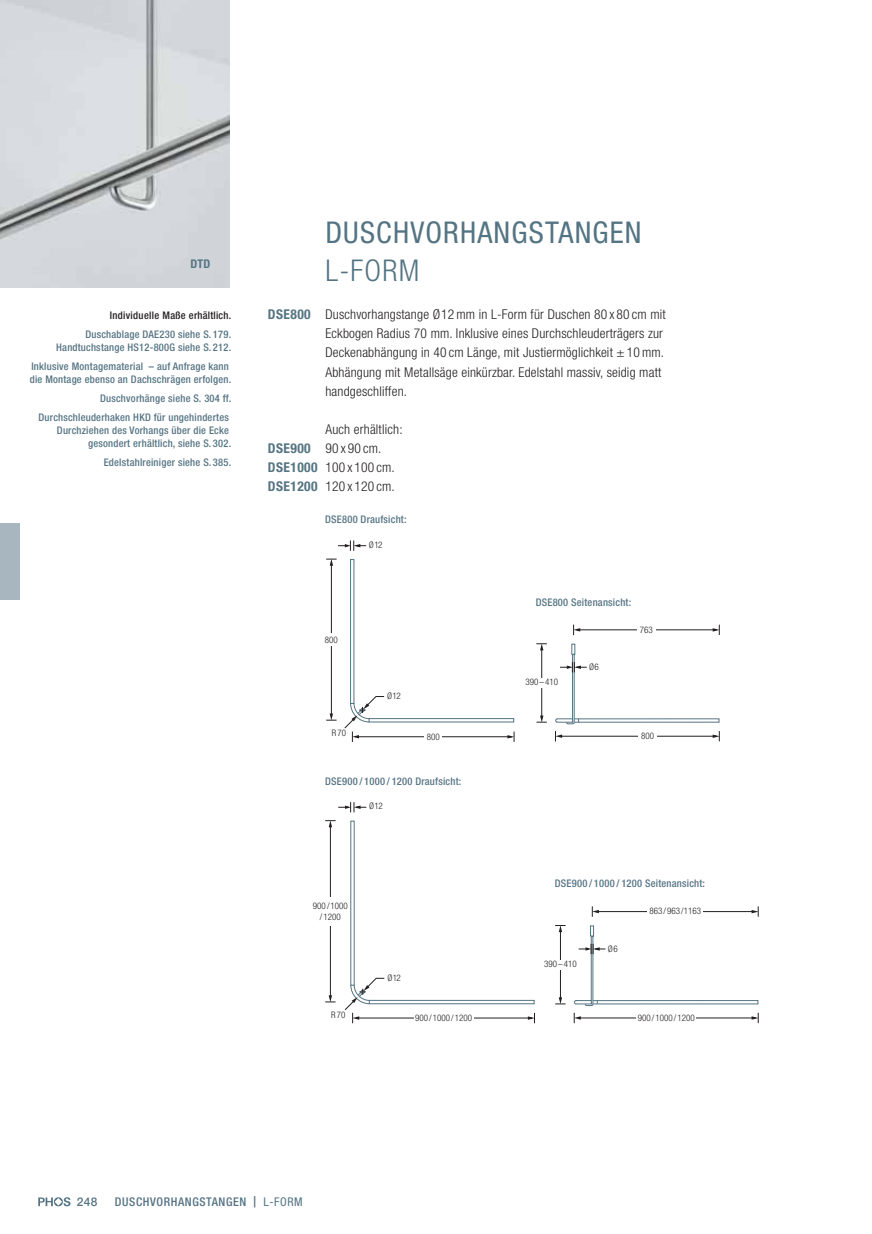
<style>
.page{position:relative;width:872px;height:1234px;background:#fff}
.page>*{position:absolute;margin:0;border:0;box-sizing:border-box;transform-origin:0 0}
.t1{font:condensed 30px "Helvetica Neue LT Std";letter-spacing:.04em;color:#557483}
.t2{font:300 condensed 30px "Helvetica Neue LT Std";color:#557483}
.t3{font:300 condensed 13.5px/19.2px "Helvetica Neue LT Std";letter-spacing:.015em;color:#231f20}
.t4{font:500 condensed 12px "Helvetica Neue LT Std";letter-spacing:.05em;color:#557483}
.t5{font:700 condensed 12px "Helvetica Neue LT Std";color:#557483}
.t6{font:500 12px "Helvetica Neue LT Std";color:#557483}
.t7{font:500 condensed 10.5px/12.8px "Helvetica Neue LT Std";letter-spacing:.02em;color:#557483;text-align:right}
.t8{font:500 condensed 10.5px "Helvetica Neue LT Std";letter-spacing:.03em;color:#231f20}
.t9{font:300 condensed 9px/10.8px "Helvetica Neue LT Std";color:#231f20;text-align:center}
.s1{font-weight:700;color:#567482}
.s2{font-stretch:normal;font-size:11.25px}
.s3{font-weight:400}
</style>
<div class="page">
<img style="left:0;top:0;width:230px;height:287px">
<div style="left:350px;top:559px;width:4px;height:144px;border:1px solid #557483"></div>
<div style="left:369px;top:718px;width:145px;height:4px;border:1px solid #557483"></div>
<hr style="left:331px;top:561px;width:1px;height:153px;background:#231f20">
<svg style="left:326px;top:713px;width:10px;height:7px"></svg>
<svg style="left:326px;top:558px;width:10px;height:7px"></svg>
<svg style="left:338px;top:540px;width:28px;height:10px"></svg>
<hr style="left:357px;top:736px;width:155px;height:1px;background:#231f20">
<svg style="left:507px;top:731px;width:8px;height:10px"></svg>
<svg style="left:344px;top:696px;width:40px;height:45px"></svg>
<div style="left:592px;top:999px;width:166px;height:5px;border:1px solid #557483"></div>
<hr style="left:591px;top:935px;width:1px;height:68px;background:#557483">
<hr style="left:592px;top:935px;width:1px;height:68px;background:#557483">
<div style="left:590px;top:925px;width:4px;height:11px;border:1px solid #557483"></div>
<hr style="left:579px;top:1017px;width:177px;height:1px;background:#231f20">
<svg style="left:751px;top:1012px;width:8px;height:10px"></svg>
<svg style="left:574px;top:1012px;width:7px;height:10px"></svg>
<div style="left:636px;top:1014px;width:60px;height:6px;background:#fff"></div>
<svg style="left:574px;top:999px;width:24px;height:7px"></svg>
<hr style="left:596px;top:911px;width:160px;height:1px;background:#231f20">
<svg style="left:751px;top:906px;width:8px;height:10px"></svg>
<svg style="left:592px;top:906px;width:7px;height:10px"></svg>
<div style="left:647px;top:907px;width:56px;height:7px;background:#fff"></div>
<hr style="left:560px;top:930px;width:1px;height:70px;background:#231f20">
<svg style="left:555px;top:997px;width:10px;height:7px"></svg>
<svg style="left:555px;top:925px;width:10px;height:6px"></svg>
<div style="left:542px;top:959px;width:36px;height:10px;background:#fff"></div>
<svg style="left:578px;top:943px;width:27px;height:10px"></svg>
<div style="left:350px;top:820px;width:4px;height:165px;border:1px solid #557483"></div>
<div style="left:369px;top:999px;width:165px;height:4px;border:1px solid #557483"></div>
<hr style="left:330px;top:823px;width:1px;height:173px;background:#231f20">
<svg style="left:325px;top:995px;width:10px;height:7px"></svg>
<svg style="left:325px;top:820px;width:10px;height:7px"></svg>
<svg style="left:338px;top:802px;width:28px;height:10px"></svg>
<hr style="left:358px;top:1017px;width:174px;height:1px;background:#231f20">
<svg style="left:528px;top:1012px;width:7px;height:10px"></svg>
<svg style="left:344px;top:977px;width:41px;height:45px"></svg>
<div style="left:425px;top:726px;width:17px;height:21px;background:#fff"></div>
<div style="left:413px;top:1007px;width:60px;height:21px;background:#fff"></div>
<div style="left:311px;top:896px;width:38px;height:29px;background:#fff"></div>
<div style="left:316px;top:633px;width:30px;height:13px;background:#fff"></div>
<div style="left:574px;top:718px;width:145px;height:4px;border:1px solid #557483"></div>
<hr style="left:572px;top:654px;width:1px;height:68px;background:#557483">
<hr style="left:574px;top:654px;width:1px;height:68px;background:#557483">
<div style="left:571px;top:643px;width:4px;height:11px;border:1px solid #557483"></div>
<hr style="left:560px;top:735px;width:157px;height:1px;background:#231f20">
<svg style="left:712px;top:731px;width:8px;height:10px"></svg>
<svg style="left:555px;top:731px;width:7px;height:10px"></svg>
<div style="left:638px;top:732px;width:19px;height:7px;background:#fff"></div>
<svg style="left:555px;top:718px;width:24px;height:6px"></svg>
<hr style="left:577px;top:629px;width:140px;height:1px;background:#231f20">
<svg style="left:712px;top:624px;width:8px;height:11px"></svg>
<svg style="left:573px;top:624px;width:7px;height:11px"></svg>
<div style="left:637px;top:626px;width:19px;height:7px;background:#fff"></div>
<hr style="left:541px;top:648px;width:1px;height:70px;background:#231f20">
<svg style="left:536px;top:715px;width:11px;height:7px"></svg>
<svg style="left:536px;top:643px;width:11px;height:7px"></svg>
<div style="left:523px;top:678px;width:37px;height:9px;background:#fff"></div>
<svg style="left:560px;top:662px;width:27px;height:10px"></svg>
<svg style="left:38px;top:1197px;width:33px;height:8px"></svg>
<div style="left:0;top:523px;width:19px;height:77px;background:#a7b6bf"></div>
<p class="t5" style="left:190px;top:257px;width:22px">DTD</p>
<p class="t8" style="left:110px;top:311px;width:123px">Individuelle Maße erhältlich.</p>
<p class="t7" style="left:56px;top:329px;width:176px">Duschablage DAE230 siehe S. 179.<br>Handtuchstange HS12-800G siehe S. 212.</p>
<p class="t7" style="left:30px;top:361px;width:203px;text-align:left">Inklusive Montagematerial – auf Anfrage kann die Montage ebenso an Dachschrägen erfolgen.</p>
<p class="t7" style="left:39px;top:390px;width:194px;line-height:19.2px">Duschvorhänge siehe S. 304 ff.<br>Durchschleuderhaken HKD für ungehindertes</p>
<p class="t7" style="left:57px;top:425px;width:176px">Durchziehen des Vorhangs über die Ecke gesondert erhältlich, siehe S. 302.</p>
<p class="t7" style="left:104px;top:457px;width:129px">Edelstahlreiniger siehe S. 385.</p>
<h1 class="t1" style="left:325px;top:214px;width:318px">DUSCHVORHANGSTANGEN</h1>
<h1 class="t2" style="left:325px;top:259px;width:95px">L-FORM</h1>
<p class="t3" style="left:325px;top:306px;width:342px;text-indent:-57px"><span class="s1">DSE800</span> Duschvorhangstange Ø 12 mm in L-Form für Duschen 80 x 80 cm mit Eckbogen Radius 70 mm. Inklusive eines Durchschleuderträgers zur Deckenabhängung in 40 cm Länge, mit Justiermöglichkeit ± 10 mm.<br>Abhängung mit Metallsäge einkürzbar. Edelstahl massiv, seidig matt handgeschliffen.</p>
<p class="t3" style="left:268px;top:421px;width:136px;text-indent:57px">Auch erhältlich:<br><span class="s1">DSE900</span> 90 x 90 cm.<br><span class="s1">DSE1000</span> 100 x 100 cm.<br><span class="s1">DSE1200</span> 120 x 120 cm.</p>
<p class="t7" style="left:325px;top:514px;width:83px">DSE800 Draufsicht:</p>
<p class="t9" style="left:369px;top:540px;width:15px">Ø 12</p>
<p class="t9" style="left:325px;top:635px;width:14px">800</p>
<p class="t9" style="left:332px;top:728px;width:16px">R 70</p>
<p class="t9" style="left:387px;top:691px;width:15px">Ø 12</p>
<p class="t9" style="left:427px;top:732px;width:14px">800</p>
<p class="t7" style="left:325px;top:776px;width:138px">DSE900 / 1000 / 1200 Draufsicht:</p>
<p class="t9" style="left:369px;top:801px;width:15px">Ø 12</p>
<p class="t9" style="left:313px;top:901px;width:36px">900 / 1000 / 1200</p>
<p class="t9" style="left:331px;top:1010px;width:16px">R 70</p>
<p class="t9" style="left:387px;top:972px;width:15px">Ø 12</p>
<p class="t9" style="left:415px;top:1013px;width:59px">900 / 1000 / 1200</p>
<p class="t7" style="left:536px;top:597px;width:97px">DSE800 Seitenansicht:</p>
<p class="t9" style="left:640px;top:625px;width:14px">763</p>
<p class="t9" style="left:525px;top:677px;width:34px">390 – 410</p>
<p class="t9" style="left:589px;top:662px;width:11px">Ø 6</p>
<p class="t9" style="left:641px;top:731px;width:14px">800</p>
<p class="t7" style="left:555px;top:878px;width:152px">DSE900 / 1000 / 1200 Seitenansicht:</p>
<p class="t9" style="left:544px;top:958px;width:34px">390 – 410</p>
<p class="t9" style="left:608px;top:944px;width:11px">Ø 6</p>
<p class="t9" style="left:649px;top:906px;width:53px">863 / 963 /1163</p>
<p class="t9" style="left:637px;top:1013px;width:59px">900 / 1000 / 1200</p>
<p class="t6" style="left:77px;top:1194px;width:22px">248</p>
<p class="t4" style="left:115px;top:1197px;width:189px">DUSCHVORHANGSTANGEN <span class="s2">|</span> <span class="s3">L-FORM</span></p>
</div>
